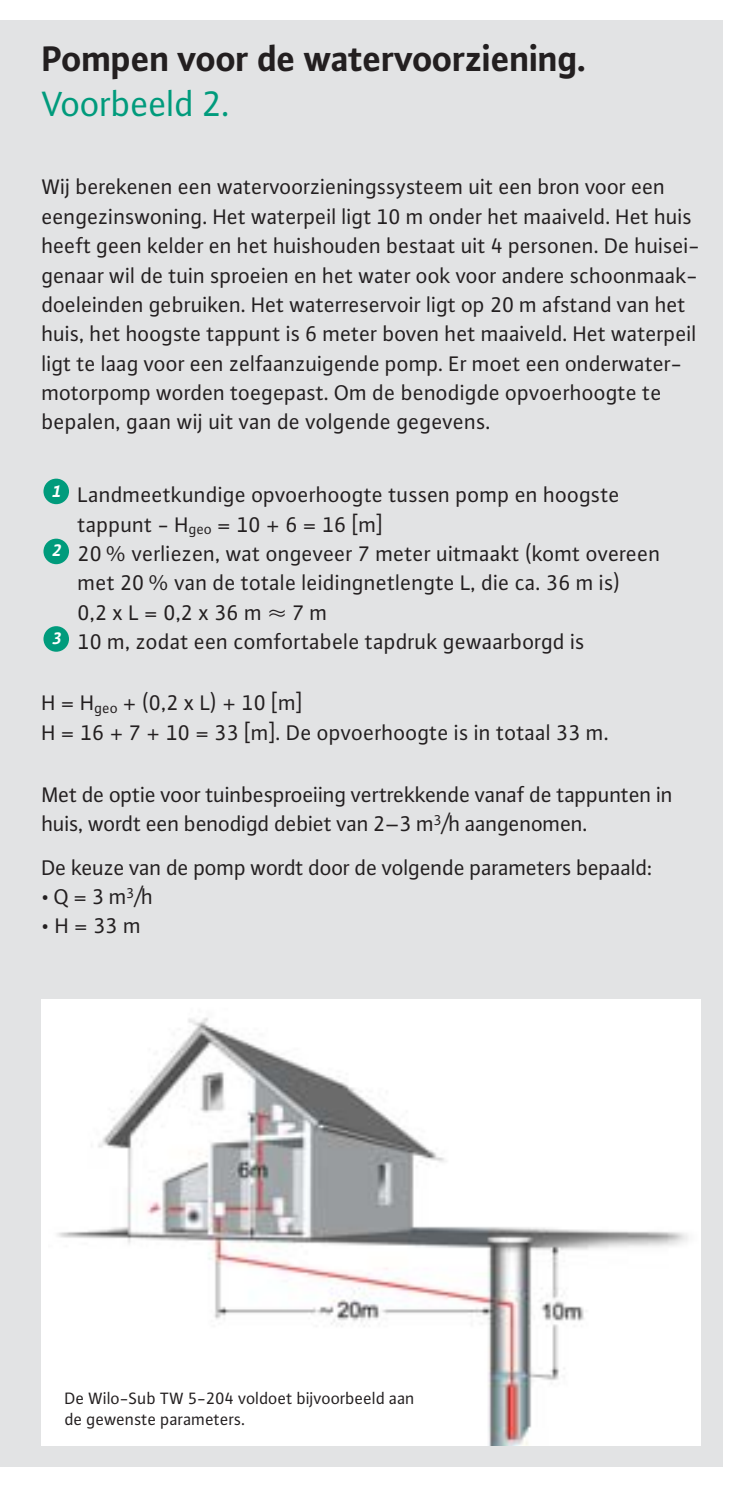
<style>
.page{position:relative;width:745px;height:1488px;background:#fff}
.page>*{position:absolute;margin:0;border:0;box-sizing:border-box;transform-origin:0 0}
.t1{font:700 37.5px "WILO Plus";letter-spacing:-.015em;color:#231f20}
.t2{font:37.5px "WILO Plus TF";letter-spacing:-.015em;color:#009b7c}
.t3{font:22.5px/29.5px "WILO Plus TF";letter-spacing:-.005em;color:#231f20}
.t4{font:17.5px/21px "WILO Plus TF";letter-spacing:-.005em;color:#231f20}
.t5{font:italic 700 17.5px "WILO Plus TF";color:#fff}
</style>
<div class="page">
<div style="left:0;top:21px;width:722px;height:1446px;background:#e2e3e4"></div>
<img style="left:48px;top:999px;width:653px;height:446px">
<div style="left:43px;top:626px;width:26px;height:26px;background:#009b7c;border-radius:50%"></div>
<div style="left:43px;top:538px;width:26px;height:26px;background:#009b7c;border-radius:50%"></div>
<div style="left:43px;top:478px;width:26px;height:26px;background:#009b7c;border-radius:50%"></div>
<h1 class="t1" style="left:42px;top:45px;width:546px">Pompen voor de watervoorziening.</h1>
<h1 class="t2" style="left:42px;top:90px;width:190px">Voorbeeld 2.</h1>
<p class="t3" style="left:42px;top:174px;width:660px">Wij berekenen een watervoorzieningssysteem uit een bron voor een eengezinswoning. Het waterpeil ligt 10 m onder het maaiveld. Het huis heeft geen kelder en het huishouden bestaat uit 4 personen. De huisei&shy;genaar wil de tuin sproeien en het water ook voor andere schoonmaak&shy;doeleinden gebruiken. Het waterreservoir ligt op 20 m afstand van het huis, het hoogste tappunt is 6 meter boven het maaiveld. Het waterpeil ligt te laag voor een zelfaanzuigende pomp. Er moet een onderwater&shy;motorpomp worden toegepast. Om de benodigde opvoerhoogte te bepalen, gaan wij uit van de volgende gegevens.</p>
<p class="t5" style="left:53px;top:485px;width:11px">1</p>
<p class="t3" style="left:78px;top:482px;width:584px">Landmeetkundige opvoerhoogte tussen pomp en hoogste tappunt - H<sub>geo</sub> = 10 + 6 = 16 [m]<br>20 % verliezen, wat ongeveer 7 meter uitmaakt (komt overeen met 20 % van de totale leidingnetlengte L, die ca. 36 m is)<br>0,2 x L = 0,2 x 36 m</p>
<p class="t5" style="left:53px;top:544px;width:11px">2</p>
<p class="t3" style="left:78px;top:599px;width:509px;text-indent:215px">7 m<br>10 m, zodat een comfortabele tapdruk gewaarborgd is</p>
<p class="t3" style="left:42px;top:690px;width:569px">H = H<sub>geo</sub> + (0,2 x L) + 10 [m]<br>H = 16 + 7 + 10 = 33 [m]. De opvoerhoogte is in totaal 33 m.</p>
<p class="t5" style="left:53px;top:632px;width:11px">3</p>
<p class="t3" style="left:42px;top:781px;width:633px">Met de optie voor tuinbesproeiing vertrekkende vanaf de tappunten in huis, wordt een benodigd debiet van 2–3 m<sup>3</sup>/h aangenomen.</p>
<p class="t3" style="left:42px;top:854px;width:612px">De keuze van de pomp wordt door de volgende parameters bepaald:</p>
<p class="t3" style="left:42px;top:883px;width:113px">• Q = 3 m<sup>3</sup>/h</p>
<p class="t3" style="left:42px;top:913px;width:101px">• H = 33 m</p>
<p class="t4" style="left:65px;top:1389px;width:352px">De Wilo-Sub TW 5-204 voldoet bijvoorbeeld aan de gewenste parameters.</p>
</div>
